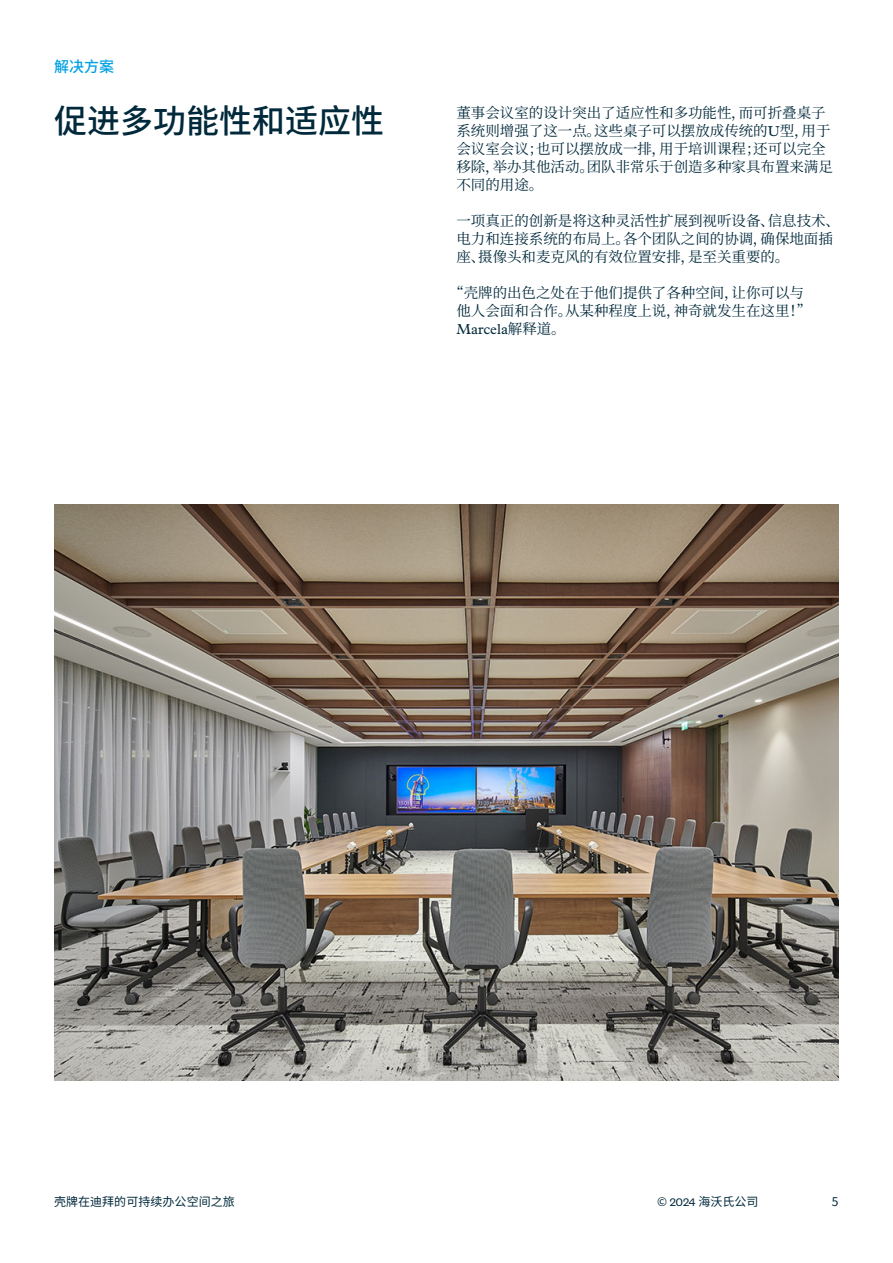
<style>
.page{position:relative;width:893px;height:1263px;background:#fff}
.page>*{position:absolute;margin:0;border:0;box-sizing:border-box;transform-origin:0 0}
.Founders_Large_Title_22_24pt{font:500 33px "Noto Sans CJ Ksc";color:#00293b}
.Founders_Standard_Text_10_12pt{font:500 15px "Noto Sans CJ Ksc";color:#00a1e2}
.Plantin_Standard_Text_9_65_12pt{font:14.4px/18px "Noto Serif CJ Ksc";color:#00293b}
.t1{font:12px "Noto Sans CJ Ksc";letter-spacing:.005em;color:#00293b}
.s1{font-family:"Plantin MT Pro"}
.s2{font-family:"Founders Grotesk"}
</style>
<div class="page">
<img style="left:54px;top:504px;width:784px;height:576px">
<p class="Founders_Standard_Text_10_12pt" style="left:54px;top:58px;width:62px">解决方案</p>
<p class="Founders_Large_Title_22_24pt" style="left:54px;top:102px;width:331px">促进多功能性和适应性</p>
<p class="Plantin_Standard_Text_9_65_12pt" style="left:456px;top:104px;width:378px">董事会议室的设计突出了适应性和多功能性，而可折叠桌子系统则增强了这一点。这些桌子可以摆放成传统的<span class="s1">U</span>型，用于会议室会议；也可以摆放成一排，用于培训课程；还可以完全移除，举办其他活动。团队非常乐于创造多种家具布置来满足不同的用途。</p>
<p class="Plantin_Standard_Text_9_65_12pt" style="left:456px;top:212px;width:385px">一项真正的创新是将这种灵活性扩展到视听设备、信息技术、电力和连接系统的布局上。各个团队之间的协调，确保地面插座、摄像头和麦克风的有效位置安排，是至关重要的。</p>
<p class="Plantin_Standard_Text_9_65_12pt" style="left:456px;top:284px;width:356px;text-indent:-7px">“壳牌的出色之处在于他们提供了各种空间，让你可以与他人会面和合作。从某种程度上说，神奇就发生在这里！”<br><span class="s1">Marcela</span>解释道。</p>
<p class="t1" style="left:54px;top:1195px;width:182px">壳牌在迪拜的可持续办公空间之旅</p>
<p class="t1" style="left:657px;top:1195px;width:103px">© <span class="s2">2024</span> 海沃氏公司</p>
<p class="t1" style="left:832px;top:1195px;width:8px">5</p>
</div>
